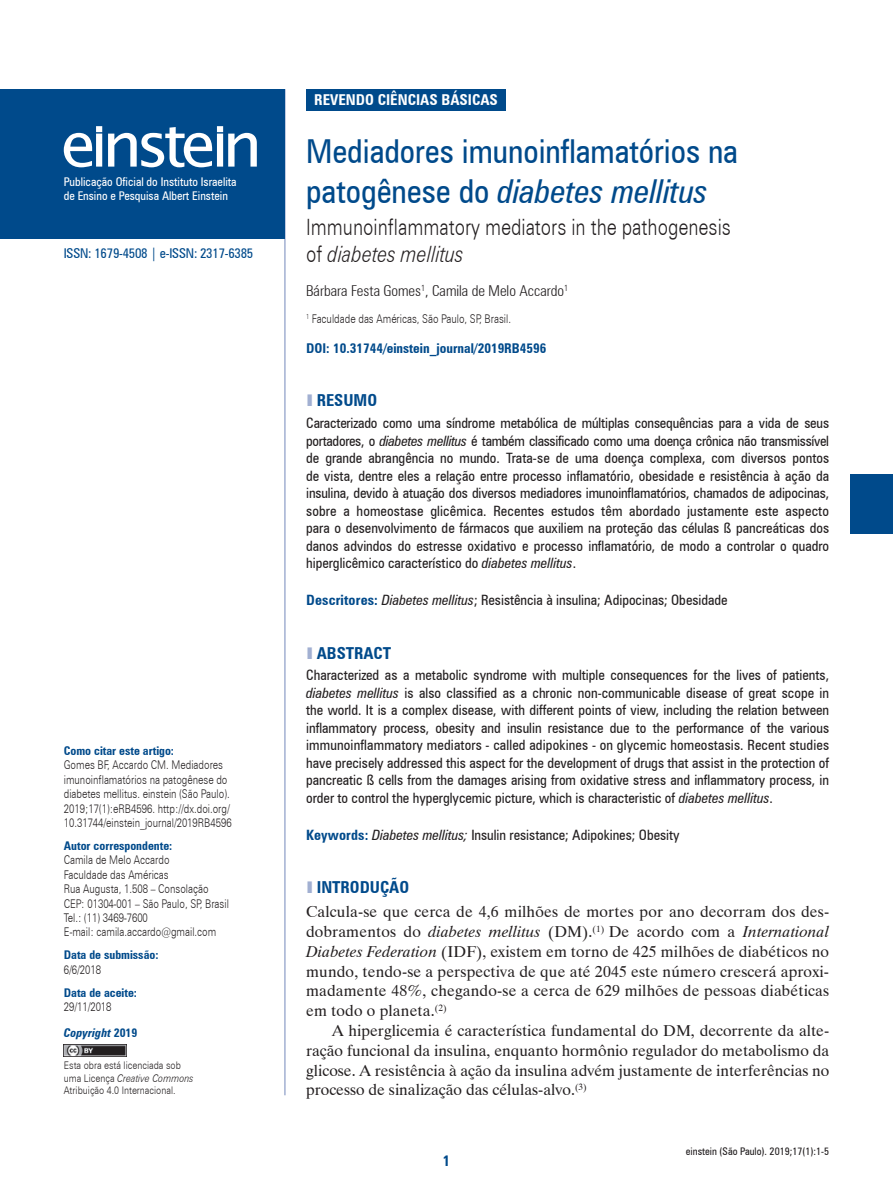
<style>
.page{position:relative;width:893px;height:1191px;background:#fff}
.page>*{position:absolute;margin:0;border:0;box-sizing:border-box;transform-origin:0 0}
.t1{font:condensed 33px/39.9px "Zurich BT";color:#004a8b}
.t2{font:300 22.5px/27.3px "Zurich BT";color:#231f20;scale:.8 1}
.t3{font:700 condensed 16.5px "Zurich BT";color:#004a8b}
.t4{font:15.75px/19.8px "Dutch 801 BT";letter-spacing:.005em;color:#231f20;text-align:justify}
.t5{font:300 condensed 15px "Zurich BT";color:#231f20}
.t6{font:700 condensed 15px "Zurich BT";color:#fff}
.t7{font:700 condensed 15px "Zurich BT";color:#004a8b}
.t8{font:condensed 14.25px/17.5px "Zurich BT";color:#231f20;text-align:justify}
.t9{font:700 condensed 13.5px "Zurich BT";color:#004a8b}
.t10{font:condensed 13.5px "Zurich BT";letter-spacing:-.02em;color:#004a8b}
.t11{font:300 12px/14.4px "Zurich BT";color:#231f20;scale:.8 1}
.t12{font:700 condensed 12px "Zurich BT";color:#004a8b}
.t13{font:condensed 12px/14.4px "Zurich BT";color:#fff}
.t14{font:italic 700 condensed 12px "Zurich BT";color:#004a8b}
.t15{font:300 10.5px/12.6px "Zurich BT";color:#231f20;scale:.85 1}
.t16{font:condensed 10.5px "Zurich BT";color:#231f20}
.s1{font-style:normal}
.s2{font-style:italic}
.s3{color:#a2b0d2}
.s4{font-weight:700;color:#004a8b}
</style>
<div class="page">
<img style="left:64px;top:1044px;width:63px;height:12px">
<div style="left:306px;top:89px;width:200px;height:21px;background:#004a8b"></div>
<hr style="left:284px;top:89px;width:2px;height:1006px;background:#a2b0d2">
<div style="left:0;top:89px;width:284px;height:149px;background:#004a8b"></div>
<div style="left:850px;top:474px;width:43px;height:60px;background:#004a8b"></div>
<svg style="left:108px;top:126px;width:149px;height:41px"></svg>
<svg style="left:64px;top:126px;width:38px;height:41px"></svg>
<p class="t13" style="left:64px;top:174px;width:174px">Publicação Oficial do Instituto Israelita de Ensino e Pesquisa Albert Einstein</p>
<p class="t10" style="left:64px;top:245px;width:191px">ISSN: 1679-4508 | e-ISSN: 2317-6385</p>
<p class="t12" style="left:64px;top:743px;width:112px">Como citar este artigo:</p>
<p class="t11" style="left:64px;top:758px;width:212px">Gomes BF, Accardo CM. Mediadores imunoinflamatórios na patogênese do diabetes mellitus. einstein (São Paulo).<br>2019;17(1):eRB4596. http://dx.doi.org/ 10.31744/einstein_journal/2019RB4596</p>
<p class="t12" style="left:64px;top:838px;width:110px">Autor correspondente:</p>
<p class="t11" style="left:64px;top:853px;width:208px">Camila de Melo Accardo<br>Faculdade das Américas<br>Rua Augusta, 1.508 – Consolação<br>CEP: 01304-001 – São Paulo, SP, Brasil<br>Tel.: (11) 3469-7600<br>E-mail: camila.accardo@gmail.com</p>
<p class="t12" style="left:64px;top:947px;width:96px">Data de submissão:</p>
<p class="t11" style="left:64px;top:962px;width:48px">6/6/2018</p>
<p class="t12" style="left:64px;top:985px;width:75px">Data de aceite:</p>
<p class="t11" style="left:64px;top:999px;width:61px">29/11/2018</p>
<p class="t14" style="left:64px;top:1025px;width:75px">Copyright <span class="s1">2019</span></p>
<p class="t15" style="left:64px;top:1058px;width:154px">Esta obra está licenciada sob uma Licença <span class="s2">Creative Commons<br></span>Atribuição 4.0 Internacional.</p>
<p class="t6" style="left:314px;top:91px;width:185px">Revendo Ciências Básicas</p>
<h1 class="t1" style="left:306px;top:131px;width:433px">Mediadores imunoinflamatórios na patogênese do <span class="s2">diabetes mellitus</span></h1>
<h2 class="t2" style="left:306px;top:213px;width:532px">Immunoinflammatory mediators in the pathogenesis of <span class="s2">diabetes mellitus</span></h2>
<p class="t5" style="left:306px;top:281px;width:263px">Bárbara Festa Gomes<sup>1</sup>, Camila de Melo Accardo<sup>1</sup></p>
<p class="t11" style="left:306px;top:311px;width:258px"><sup>1</sup> Faculdade das Américas, São Paulo, SP, Brasil.</p>
<p class="t9" style="left:306px;top:339px;width:242px">DOI: 10.31744/einstein_journal/2019RB4596</p>
<p class="t3" style="left:306px;top:390px;width:72px"><span class="s3">❚</span> RESUMO</p>
<p class="t8" style="left:306px;top:414px;width:524px">Caracterizado como uma síndrome metabólica de múltiplas consequências para a vida de seus portadores, o <span class="s2">diabetes mellitus</span> é também classificado como uma doença crônica não transmissível de grande abrangência no mundo. Trata-se de uma doença complexa, com diversos pontos de vista, dentre eles a relação entre processo inflamatório, obesidade e resistência à ação da insulina, devido à atuação dos diversos mediadores imunoinflamatórios, chamados de adipocinas, sobre a homeostase glicêmica. Recentes estudos têm abordado justamente este aspecto para o desenvolvimento de fármacos que auxiliem na proteção das células ß pancreáticas dos danos advindos do estresse oxidativo e processo inflamatório, de modo a controlar o quadro hiperglicêmico característico do <span class="s2">diabetes mellitus</span>.</p>
<p class="t8" style="left:306px;top:591px;width:423px"><span class="s4">Descritores:</span> <span class="s2">Diabetes mellitus</span>; Resistência à insulina; Adipocinas; Obesidade</p>
<p class="t3" style="left:306px;top:642px;width:86px"><span class="s3">❚</span> ABSTRACT</p>
<p class="t8" style="left:306px;top:666px;width:524px">Characterized as a metabolic syndrome with multiple consequences for the lives of patients, <span class="s2">diabetes mellitus</span> is also classified as a chronic non-communicable disease of great scope in the world. It is a complex disease, with different points of view, including the relation between inflammatory process, obesity and insulin resistance due to the performance of the various immunoinflammatory mediators - called adipokines - on glycemic homeostasis. Recent studies have precisely addressed this aspect for the development of drugs that assist in the protection of pancreatic ß cells from the damages arising from oxidative stress and inflammatory process, in order to control the hyperglycemic picture, which is characteristic of <span class="s2">diabetes mellitus</span>.</p>
<p class="t8" style="left:306px;top:825px;width:375px"><span class="s4">Keywords:</span> <span class="s2">Diabetes mellitus;</span> Insulin resistance; Adipokines; Obesity</p>
<p class="t3" style="left:306px;top:877px;width:105px"><span class="s3">❚</span> INTRODUÇÃO</p>
<p class="t4" style="left:306px;top:902px;width:525px">Calcula-se que cerca de 4,6 milhões de mortes por ano decorram dos des&shy;dobramentos do <span class="s2">diabetes mellitus</span> (DM).<sup>(1)</sup> De acordo com a <span class="s2">International Diabetes Federation</span> (IDF), existem em torno de 425 milhões de diabéticos no mundo, tendo-se a perspectiva de que até 2045 este número crescerá aproxi&shy;madamente 48%, chegando-se a cerca de 629 milhões de pessoas diabéticas em todo o planeta.<sup>(2)</sup></p>
<p class="t4" style="left:306px;top:1020px;width:525px;text-indent:26px">A hiperglicemia é característica fundamental do DM, decorrente da alte&shy;ração funcional da insulina, enquanto hormônio regulador do metabolismo da glicose. A resistência à ação da insulina advém justamente de interferências no processo de sinalização das células-alvo.<sup>(3)</sup></p>
<p class="t7" style="left:443px;top:1151px;width:9px">1</p>
<p class="t16" style="left:686px;top:1144px;width:145px">einstein (São Paulo). 2019;17(1):1-5</p>
</div>
